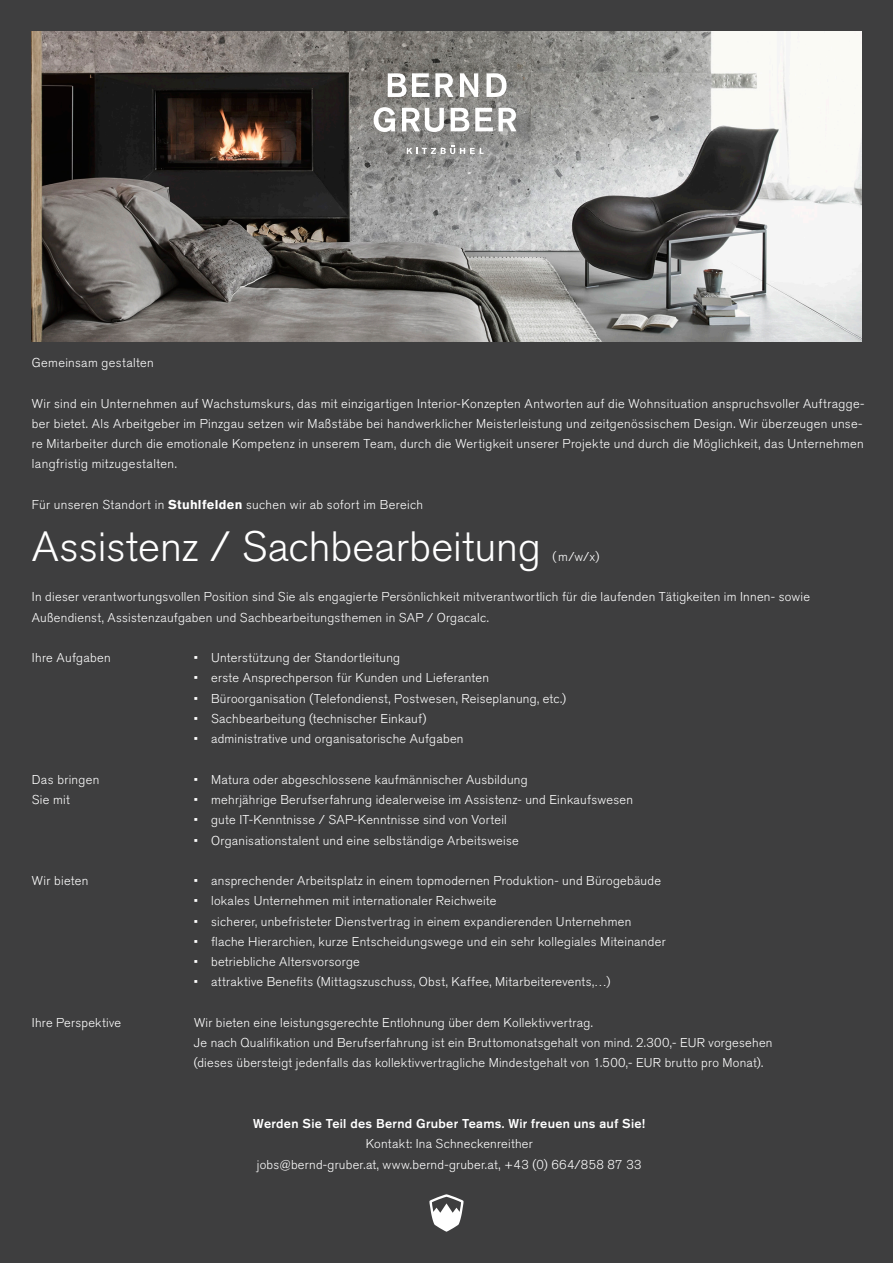
<style>
.page{position:relative;width:893px;height:1263px;background:#3e3e3f}
.page>*{position:absolute;margin:0;border:0;box-sizing:border-box;transform-origin:0 0}
.t1{font:300 42px "Akzidenz Grotesk BQ";color:#fff}
.t2{font:300 12.75px/20.2px "Akzidenz Grotesk BQ";letter-spacing:.02em;color:#fff}
.t3{font:500 12.75px "Akzidenz Grotesk BQ";letter-spacing:.02em;color:#fff}
.s1{font-weight:700}
</style>
<div class="page">
<img style="left:32px;top:32px;width:829px;height:309px">
<svg style="left:388px;top:73px;width:65px;height:24px;background:#bdbcba"></svg>
<svg style="left:460px;top:73px;width:18px;height:24px"></svg>
<svg style="left:487px;top:73px;width:19px;height:24px"></svg>
<svg style="left:374px;top:107px;width:21px;height:25px"></svg>
<svg style="left:402px;top:108px;width:42px;height:24px"></svg>
<svg style="left:451px;top:108px;width:18px;height:23px"></svg>
<svg style="left:475px;top:108px;width:42px;height:23px"></svg>
<svg style="left:407px;top:146px;width:77px;height:8px"></svg>
<svg style="left:429px;top:1194px;width:34px;height:38px"></svg>
<p class="t2" style="left:32px;top:353px;width:123px">Gemeinsam gestalten</p>
<p class="t2" style="left:32px;top:393px;width:834px">Wir sind ein Unternehmen auf Wachstumskurs, das mit einzigartigen Interior-Konzepten Antworten auf die Wohnsituation anspruchsvoller Auftragge&shy;ber bietet. Als Arbeitgeber im Pinzgau setzen wir Maßstäbe bei handwerklicher Meisterleistung und zeitgenössischem Design. Wir überzeugen unse&shy;re Mitarbeiter durch die emotionale Kompetenz in unserem Team, durch die Wertigkeit unserer Projekte und durch die Möglichkeit, das Unternehmen langfristig mitzugestalten.</p>
<p class="t2" style="left:32px;top:495px;width:393px">Für unseren Standort in <span class="s1">Stuhlfelden</span> suchen wir ab sofort im Bereich</p>
<p class="t1" style="left:32px;top:523px;width:510px">Assistenz / Sachbearbeitung</p>
<p class="t2" style="left:553px;top:547px;width:48px">( m/w/x)</p>
<p class="t2" style="left:32px;top:587px;width:780px">In dieser verantwortungsvollen Position sind Sie als engagierte Persönlichkeit mitverantwortlich für die laufenden Tätigkeiten im Innen- sowie</p>
<p class="t2" style="left:32px;top:607px;width:459px">Außendienst, Assistenzaufgaben und Sachbearbeitungsthemen in SAP / Orgacalc.</p>
<p class="t2" style="left:32px;top:648px;width:80px">Ihre Aufgaben</p>
<p class="t2" style="left:194px;top:648px;width:208px">• Unterstützung der Standortleitung</p>
<p class="t2" style="left:194px;top:668px;width:297px">• erste Ansprechperson für Kunden und Lieferanten</p>
<p class="t2" style="left:194px;top:688px;width:374px">• Büroorganisation (Telefondienst, Postwesen, Reiseplanung, etc.)</p>
<p class="t2" style="left:194px;top:709px;width:234px">• Sachbearbeitung (technischer Einkauf)</p>
<p class="t2" style="left:194px;top:729px;width:271px">• administrative und organisatorische Aufgaben</p>
<p class="t2" style="left:32px;top:769px;width:69px">Das bringen</p>
<p class="t2" style="left:194px;top:769px;width:335px">• Matura oder abgeschlossene kaufmännischer Ausbildung</p>
<p class="t2" style="left:32px;top:790px;width:39px">Sie mit</p>
<p class="t2" style="left:194px;top:790px;width:441px">• mehrjährige Berufserfahrung idealerweise im Assistenz- und Einkaufswesen</p>
<p class="t2" style="left:194px;top:810px;width:315px">• gute IT-Kenntnisse / SAP-Kenntnisse sind von Vorteil</p>
<p class="t2" style="left:194px;top:830px;width:326px">• Organisationstalent und eine selbständige Arbeitsweise</p>
<p class="t2" style="left:32px;top:871px;width:58px">Wir bieten</p>
<p class="t2" style="left:194px;top:871px;width:469px">• ansprechender Arbeitsplatz in einem topmodernen Produktion- und Bürogebäude</p>
<p class="t2" style="left:194px;top:891px;width:304px">• lokales Unternehmen mit internationaler Reichweite</p>
<p class="t2" style="left:194px;top:911px;width:439px">• sicherer, unbefristeter Dienstvertrag in einem expandierenden Unternehmen</p>
<p class="t2" style="left:194px;top:931px;width:473px">• flache Hierarchien, kurze Entscheidungswege und ein sehr kollegiales Miteinander</p>
<p class="t2" style="left:194px;top:952px;width:167px">• betriebliche Altersvorsorge</p>
<p class="t2" style="left:194px;top:972px;width:418px">• attraktive Benefits (Mittagszuschuss, Obst, Kaffee, Mitarbeiterevents,…)</p>
<p class="t2" style="left:32px;top:1012px;width:91px">Ihre Perspektive</p>
<p class="t2" style="left:194px;top:1012px;width:400px">Wir bieten eine leistungsgerechte Entlohnung über dem Kollektivvertrag.</p>
<p class="t2" style="left:194px;top:1033px;width:580px">Je nach Qualifikation und Berufserfahrung ist ein Bruttomonatsgehalt von mind. 2.300,- EUR vorgesehen</p>
<p class="t2" style="left:194px;top:1053px;width:571px">(dieses übersteigt jedenfalls das kollektivvertragliche Mindestgehalt von 1.500,- EUR brutto pro Monat).</p>
<p class="t3" style="left:253px;top:1116px;width:393px">Werden Sie Teil des Bernd Gruber Teams. Wir freuen uns auf Sie!</p>
<p class="t2" style="left:366px;top:1134px;width:169px">Kontakt: Ina Schneckenreither</p>
<p class="t2" style="left:257px;top:1154px;width:386px">jobs@bernd-gruber.at, www.bernd-gruber.at, +43 (0) 664/858 87 33</p>
</div>
